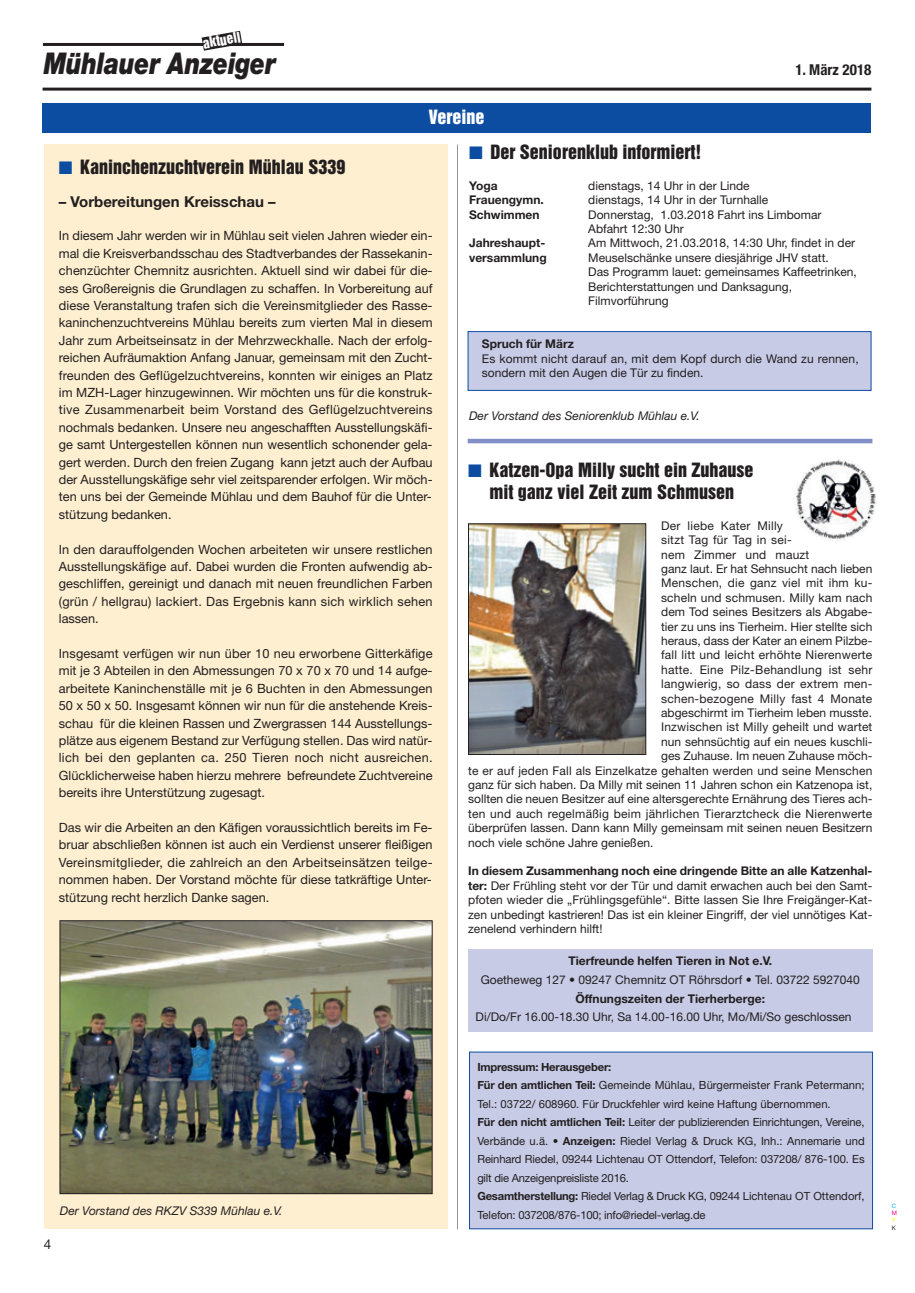
<style>
.page{position:relative;width:915px;height:1293px;background:#fff}
.page>*{position:absolute;margin:0;border:0;box-sizing:border-box;transform-origin:0 0}
.t1{font:italic 900 30px "Helvetica Neue";letter-spacing:-.01em;color:#231f20;scale:.8 1}
.t2{font:18px/22.4px "Helvetica Inserat";color:#231f20;text-align:center}
.t3{font:18px "Helvetica Inserat";color:#fff}
.t4{font:700 15px "Helvetica Neue";color:#231f20}
.t5{font:700 condensed 15px "Helvetica Neue";color:#231f20}
.t6{font:13.5px "Helvetica Inserat";color:#fff}
.t7{font:13.5px "Helvetica Neue";color:#231f20}
.t8{font:12.75px/17.4px "Helvetica Neue";color:#231f20;text-align:justify}
.t9{font:12px/14.4px "Helvetica Neue";color:#231f20}
.t10{font:12px "Helvetica Neue";letter-spacing:.02em;color:#231f20}
.t11{font:700 12px "Helvetica Neue";color:#231f20}
.t12{font:italic 12px "Helvetica Neue";color:#231f20}
.t13{font:11.25px/18.5px "Helvetica Neue";letter-spacing:-.01em;color:#231f20}
.t14{font:6px "Helvetica Neue";color:#00aeef}
.t15{font:6px "Helvetica Neue";color:#ed028c}
.t16{font:6px "Helvetica Neue";color:#fff101}
.t17{font:6px "Helvetica Neue";color:#231f20}
.s1{color:#0d4da1}
.s2{font-weight:700}
</style>
<div class="page">
<hr style="left:43px;top:88px;width:828px;height:3px;background:#231f20">
<hr style="left:43px;top:43px;width:241px;height:3px;background:#231f20">
<svg style="left:201px;top:31px;width:41px;height:20px"></svg>
<div style="left:44px;top:145px;width:403px;height:1084px;background:#feefd0"></div>
<img style="left:62px;top:922px;width:368px;height:270px">
<div style="left:60px;top:920px;width:372px;height:274px;border:1px solid #231f20"></div>
<img style="left:793px;top:458px;width:84px;height:83px;border-radius:50%">
<div style="left:468px;top:948px;width:404px;height:83px;background:#c7cbe6"></div>
<img style="left:470px;top:525px;width:174px;height:228px">
<div style="left:468px;top:523px;width:178px;height:232px;border:1px solid #231f20"></div>
<div style="left:468px;top:332px;width:402px;height:58px;background:#c7cbe6"></div>
<div style="left:467px;top:331px;width:404px;height:60px;border:1px solid #0d4da1"></div>
<hr style="left:467px;top:439px;width:405px;height:4px;background:#838fc7">
<div style="left:469px;top:1052px;width:402px;height:176px;background:#c7cbe6"></div>
<div style="left:469px;top:1051px;width:403px;height:178px;border:1px solid #0d4da1"></div>
<div style="left:42px;top:103px;width:828px;height:30px;background:#0d4da1"></div>
<hr style="left:457px;top:145px;width:1px;height:1084px;background:#939598">
<p class="t6" style="left:202px;top:38px;width:40px;rotate:-10deg">aktuell</p>
<h1 class="t1" style="left:44px;top:52px;width:291px">Mühlauer Anzeiger</h1>
<h2 class="t3" style="left:429px;top:109px;width:57px">Vereine</h2>
<p class="t5" style="left:795px;top:65px;width:77px">1. März 2018</p>
<h2 class="t2" style="left:59px;top:157px;width:288px"><span class="s1">■</span> Kaninchenzuchtverein Mühlau S339</h2>
<p class="t4" style="left:59px;top:196px;width:218px">– Vorbereitungen Kreisschau –</p>
<p class="t8" style="left:59px;top:228px;width:375px">In diesem Jahr werden wir in Mühlau seit vielen Jahren wieder ein&shy;mal die Kreisverbandsschau des Stadtverbandes der Rassekanin&shy;chenzüchter Chemnitz ausrichten. Aktuell sind wir dabei für die&shy;ses Großereignis die Grundlagen zu schaffen. In Vorbereitung auf diese Veranstaltung trafen sich die Vereinsmitglieder des Rasse&shy;kaninchenzuchtvereins Mühlau bereits zum vierten Mal in diesem Jahr zum Arbeitseinsatz in der Mehrzweckhalle. Nach der erfolg&shy;reichen Aufräumaktion Anfang Januar, gemeinsam mit den Zucht&shy;freunden des Geflügelzuchtvereins, konnten wir einiges an Platz im MZH-Lager hinzugewinnen. Wir möchten uns für die konstruk&shy;tive Zusammenarbeit beim Vorstand des Geflügelzuchtvereins nochmals bedanken. Unsere neu angeschafften Ausstellungskäfi&shy;ge samt Untergestellen können nun wesentlich schonender gela&shy;gert werden. Durch den freien Zugang kann jetzt auch der Aufbau der Ausstellungskäfige sehr viel zeitsparender erfolgen. Wir möch&shy;ten uns bei der Gemeinde Mühlau und dem Bauhof für die Unter&shy;stützung bedanken.</p>
<p class="t8" style="left:59px;top:541px;width:375px">In den darauffolgenden Wochen arbeiteten wir unsere restlichen Ausstellungskäfige auf. Dabei wurden die Fronten aufwendig ab&shy;geschliffen, gereinigt und danach mit neuen freundlichen Farben (grün / hellgrau) lackiert. Das Ergebnis kann sich wirklich sehen lassen.</p>
<p class="t8" style="left:59px;top:646px;width:375px">Insgesamt verfügen wir nun über 10 neu erworbene Gitterkäfige mit je 3 Abteilen in den Abmessungen 70 x 70 x 70 und 14 aufge&shy;arbeitete Kaninchenställe mit je 6 Buchten in den Abmessungen 50 x 50 x 50. Insgesamt können wir nun für die anstehende Kreis&shy;schau für die kleinen Rassen und Zwergrassen 144 Ausstellungs&shy;plätze aus eigenem Bestand zur Verfügung stellen. Das wird natür&shy;lich bei den geplanten ca. 250 Tieren noch nicht ausreichen.<br>Glücklicherweise haben hierzu mehrere befreundete Zuchtvereine bereits ihre Unterstützung zugesagt.</p>
<p class="t8" style="left:59px;top:820px;width:375px">Das wir die Arbeiten an den Käfigen voraussichtlich bereits im Fe&shy;bruar abschließen können ist auch ein Verdienst unserer fleißigen Vereinsmitglieder, die zahlreich an den Arbeitseinsätzen teilge&shy;nommen haben. Der Vorstand möchte für diese tatkräftige Unter&shy;stützung recht herzlich Danke sagen.</p>
<p class="t12" style="left:60px;top:1206px;width:224px">Der Vorstand des RKZV S339 Mühlau e.V.</p>
<p class="t7" style="left:44px;top:1239px;width:9px">4</p>
<h2 class="t2" style="left:469px;top:142px;width:234px"><span class="s1">■</span> Der Seniorenklub informiert!</h2>
<p class="t11" style="left:469px;top:181px;width:30px">Yoga</p>
<p class="t9" style="left:588px;top:180px;width:163px">dienstags, 14 Uhr in der Linde</p>
<p class="t11" style="left:469px;top:196px;width:76px">Frauengymn.</p>
<p class="t9" style="left:588px;top:194px;width:181px">dienstags, 14 Uhr in der Turnhalle</p>
<p class="t11" style="left:469px;top:210px;width:72px">Schwimmen</p>
<p class="t9" style="left:588px;top:208px;width:234px">Donnerstag, 1.03.2018 Fahrt ins Limbomar<br>Abfahrt 12:30 Uhr</p>
<p class="t11" style="left:469px;top:239px;width:78px">Jahreshaupt-</p>
<p class="t9" style="left:588px;top:237px;width:268px">Am Mittwoch, 21.03.2018, 14:30 Uhr, findet in der</p>
<p class="t11" style="left:469px;top:253px;width:79px">versammlung</p>
<p class="t9" style="left:588px;top:252px;width:270px">Meuselschänke unsere diesjährige JHV statt.<br>Das Programm lauet: gemeinsames Kaffeetrinken, Berichterstattungen und Danksagung, Filmvorführung</p>
<p class="t11" style="left:481px;top:340px;width:94px">Spruch für März</p>
<p class="t9" style="left:481px;top:352px;width:378px">Es kommt nicht darauf an, mit dem Kopf durch die Wand zu rennen, sondern mit den Augen die Tür zu finden.</p>
<p class="t12" style="left:469px;top:412px;width:232px">Der Vorstand des Seniorenklub Mühlau e.V.</p>
<h2 class="t2" style="left:468px;top:460px;width:287px"><span class="s1">■</span> Katzen-Opa Milly sucht ein Zuhause mit ganz viel Zeit zum Schmusen</h2>
<p class="t10" style="left:661px;top:521px;width:123px">Der liebe Kater Milly</p>
<p class="t10" style="left:661px;top:535px;width:132px">sitzt Tag für Tag in sei-</p>
<p class="t10" style="left:661px;top:550px;width:150px">nem Zimmer und mauzt</p>
<p class="t9" style="left:661px;top:562px;width:213px">ganz laut. Er hat Sehnsucht nach lieben</p>
<p class="t10" style="left:661px;top:579px;width:213px">Menschen, die ganz viel mit ihm ku-</p>
<p class="t9" style="left:661px;top:591px;width:213px">scheln und schmusen. Milly kam nach</p>
<p class="t9" style="left:661px;top:606px;width:213px">dem Tod seines Besitzers als Abgabe-</p>
<p class="t9" style="left:661px;top:620px;width:213px">tier zu uns ins Tierheim. Hier stellte sich</p>
<p class="t9" style="left:661px;top:634px;width:213px">heraus, dass der Kater an einem Pilzbe-</p>
<p class="t10" style="left:661px;top:651px;width:213px">fall litt und leicht erhöhte Nierenwerte</p>
<p class="t10" style="left:661px;top:665px;width:213px">hatte. Eine Pilz-Behandlung ist sehr</p>
<p class="t10" style="left:661px;top:679px;width:213px">langwierig, so dass der extrem men-</p>
<p class="t10" style="left:661px;top:694px;width:213px">schen-bezogene Milly fast 4 Monate</p>
<p class="t9" style="left:661px;top:706px;width:212px">abgeschirmt im Tierheim leben musste.</p>
<p class="t9" style="left:661px;top:721px;width:213px">Inzwischen ist Milly geheilt und wartet</p>
<p class="t9" style="left:661px;top:735px;width:213px">nun sehnsüchtig auf ein neues kuschli-</p>
<p class="t9" style="left:661px;top:750px;width:213px">ges Zuhause. Im neuen Zuhause möch-</p>
<p class="t9" style="left:468px;top:764px;width:405px">te er auf jeden Fall als Einzelkatze gehalten werden und seine Menschen</p>
<p class="t9" style="left:468px;top:778px;width:405px">ganz für sich haben. Da Milly mit seinen 11 Jahren schon ein Katzenopa ist,</p>
<p class="t9" style="left:468px;top:793px;width:405px">sollten die neuen Besitzer auf eine altersgerechte Ernährung des Tieres ach-</p>
<p class="t10" style="left:468px;top:809px;width:405px">ten und auch regelmäßig beim jährlichen Tierarztcheck die Nierenwerte</p>
<p class="t9" style="left:468px;top:822px;width:405px">überprüfen lassen. Dann kann Milly gemeinsam mit seinen neuen Besitzern</p>
<p class="t9" style="left:468px;top:836px;width:187px">noch viele schöne Jahre genießen.</p>
<p class="t9" style="left:468px;top:865px;width:405px;text-align:justify"><span class="s2">In diesem Zusammenhang noch eine dringende Bitte an alle Katzenhal&shy;ter:</span> Der Frühling steht vor der Tür und damit erwachen auch bei den Samt&shy;pfoten wieder die „Frühlingsgefühle“. Bitte lassen Sie Ihre Freigänger-Kat&shy;zen unbedingt kastrieren! Das ist ein kleiner Eingriff, der viel unnötiges Kat&shy;zenelend verhindern hilft!</p>
<p class="t11" style="left:568px;top:956px;width:205px">Tierfreunde helfen Tieren in Not e.V.</p>
<p class="t9" style="left:480px;top:973px;width:380px">Goetheweg 127 • 09247 Chemnitz OT Röhrsdorf • Tel. 03722 5927040</p>
<p class="t11" style="left:575px;top:994px;width:191px">Öffnungszeiten der Tierherberge:</p>
<p class="t9" style="left:475px;top:1011px;width:377px">Di/Do/Fr 16.00-18.30 Uhr, Sa 14.00-16.00 Uhr, Mo/Mi/So geschlossen</p>
<p class="t13" style="left:477px;top:1058px;width:388px"><span class="s2">Impressum: Herausgeber:<br>Für den amtlichen Teil:</span> Gemeinde Mühlau, Bürgermeister Frank Petermann; Tel.: 03722/ 608960. Für Druckfehler wird keine Haftung übernommen.<br><span class="s2">Für den nicht amtlichen Teil:</span> Leiter der publizierenden Einrichtungen, Vereine, Verbände u.ä. • <span class="s2">Anzeigen:</span> Riedel Verlag &amp; Druck KG, Inh.: Annemarie und Reinhard Riedel, 09244 Lichtenau OT Ottendorf, Telefon: 037208/ 876-100. Es gilt die Anzeigenpreislis te 2016.<br><span class="s2">Gesamtherstellung:</span> Riedel Verlag &amp; Druck KG, 09244 Lichtenau OT Ottendorf, Telefon: 037208/876-100; info@riedel-verlag.de</p>
<p class="t14" style="left:891px;top:1203px;width:6px">C</p>
<p class="t15" style="left:891px;top:1211px;width:7px">M</p>
<p class="t16" style="left:891px;top:1218px;width:5px">Y</p>
<p class="t17" style="left:891px;top:1225px;width:6px">K</p>
</div>
